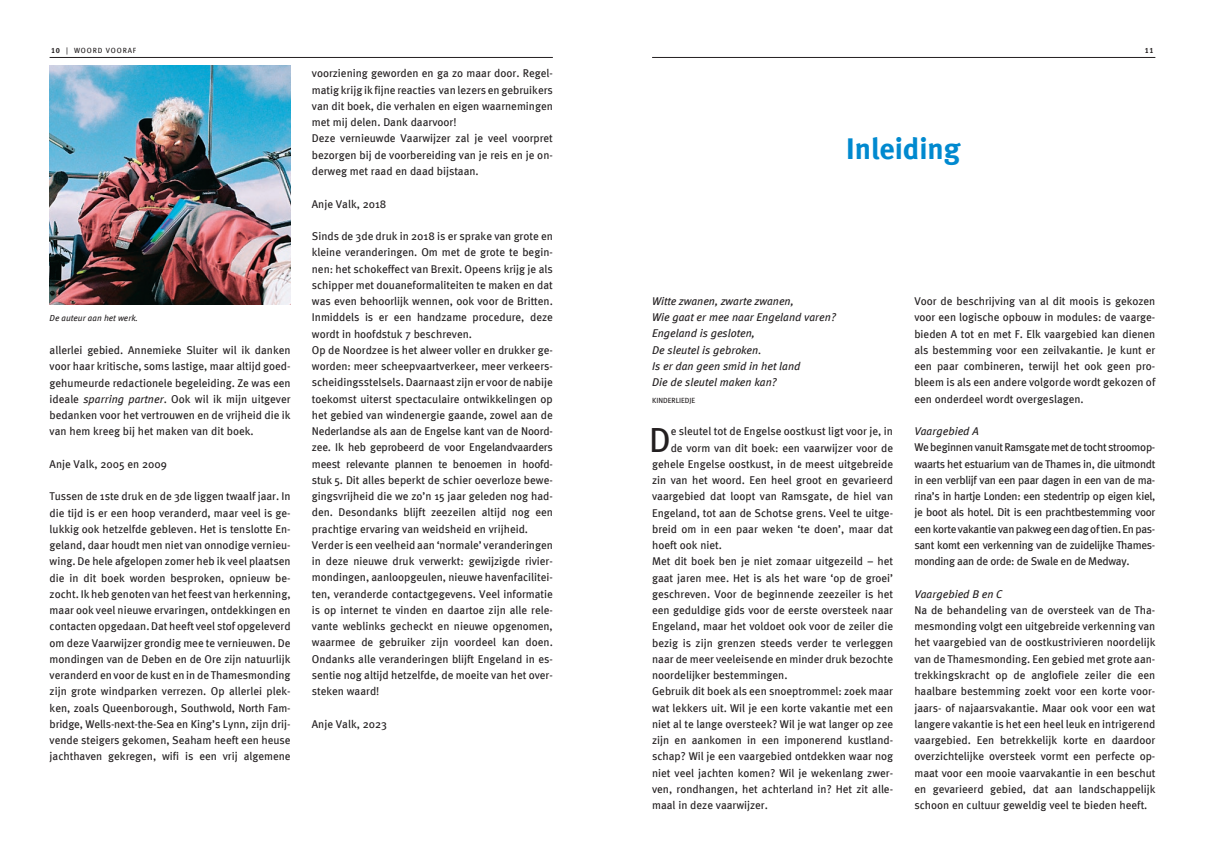
<style>
.page{position:relative;width:1205px;height:851px;background:#fff}
.page>*{position:absolute;margin:0;border:0;box-sizing:border-box;transform-origin:0 0}
.t1{font:34.88px "Meta";color:#231f20}
.t2{font:30px "Meta Bold LF";color:#0089cf}
.t3{font:11.25px/16.2px "Meta";color:#231f20;text-align:justify}
.t4{font:italic 11.25px/16.2px "Meta";color:#231f20}
.t5{font:italic 8.75px "Meta";color:#231f20}
.t6{font:7.5px "Meta";letter-spacing:.115em;color:#231f20}
.t7{font:7.5px "Meta";color:#231f20}
.t8{font:7.5px "Meta Bold LF";color:#231f20}
.s1{font-family:"Meta Bold LF"}
.s2{font-style:italic}
</style>
<div class="page">
<hr style="left:50px;top:57px;width:503px;height:1px;background:#231f20">
<hr style="left:652px;top:57px;width:503px;height:1px;background:#231f20">
<img style="left:50px;top:65px;width:241px;height:240px">
<p class="t6" style="left:51px;top:46px;width:87px"><span class="s1">10</span> | WOORD VOORAF</p>
<p class="t8" style="left:1144px;top:46px;width:11px">11</p>
<p class="t5" style="left:50px;top:313px;width:90px">De auteur aan het werk.</p>
<p class="t3" style="left:50px;top:342px;width:242px">allerlei gebied. Annemieke Sluiter wil ik danken voor haar kritische, soms lastige, maar altijd goed&shy;gehumeurde redactionele begeleiding. Ze was een ideale <span class="s2">sparring partner</span>. Ook wil ik mijn uitgever bedanken voor het vertrouwen en de vrijheid die ik van hem kreeg bij het maken van dit boek.</p>
<p class="t3" style="left:50px;top:455px;width:119px">Anje Valk, 2005 en 2009</p>
<p class="t3" style="left:50px;top:488px;width:242px">Tussen de 1ste druk en de 3de liggen twaalf jaar. In die tijd is er een hoop veranderd, maar veel is ge&shy;lukkig ook hetzelfde gebleven. Het is tenslotte En&shy;geland, daar houdt men niet van onnodige vernieu&shy;wing. De hele afgelopen zomer heb ik veel plaatsen die in dit boek worden besproken, opnieuw be&shy;zocht. Ik heb genoten van het feest van herkenning, maar ook veel nieuwe ervaringen, ontdekkingen en contacten opgedaan. Dat heeft veel stof opgeleverd om deze Vaarwijzer grondig mee te vernieuwen. De mondingen van de Deben en de Ore zijn natuurlijk veranderd en voor de kust en in de Thamesmonding zijn grote windparken verrezen. Op allerlei plek&shy;ken, zoals Queenborough, Southwold, North Fam&shy;bridge, Wells-next-the-Sea en King’s Lynn, zijn drij&shy;vende steigers gekomen, Seaham heeft een heuse jachthaven gekregen, wifi is een vrij algemene</p>
<p class="t3" style="left:312px;top:65px;width:242px;text-align:left">voorziening geworden en ga zo maar door. Regel&shy;matig krijg ik fijne reacties van lezers en gebruikers van dit boek, die verhalen en eigen waarnemingen met mij delen. Dank daarvoor!<br>Deze vernieuwde Vaarwijzer zal je veel voorpret bezorgen bij de voorbereiding van je reis en je on&shy;derweg met raad en daad bijstaan.</p>
<p class="t3" style="left:312px;top:195px;width:76px">Anje Valk, 2018</p>
<p class="t3" style="left:312px;top:228px;width:242px;text-align:left">Sinds de 3de druk in 2018 is er sprake van grote en kleine veranderingen. Om met de grote te begin&shy;nen: het schokeffect van Brexit. Opeens krijg je als schipper met douaneformaliteiten te maken en dat was even behoorlijk wennen, ook voor de Britten.<br>Inmiddels is er een handzame procedure, deze wordt in hoofdstuk 7 beschreven.<br>Op de Noordzee is het alweer voller en drukker ge&shy;worden: meer scheepvaartverkeer, meer verkeers&shy;scheidingsstelsels. Daarnaast zijn er voor de nabije toekomst uiterst spectaculaire ontwikkelingen op het gebied van windenergie gaande, zowel aan de Nederlandse als aan de Engelse kant van de Noord&shy;zee. Ik heb geprobeerd de voor Engelandvaarders meest relevante plannen te benoemen in hoofd&shy;stuk 5. Dit alles beperkt de schier oeverloze bewe&shy;gingsvrijheid die we zo’n 15 jaar geleden nog had&shy;den. Desondanks blijft zeezeilen altijd nog een prachtige ervaring van weidsheid en vrijheid.<br>Verder is een veelheid aan ‘normale’ veranderingen in deze nieuwe druk verwerkt: gewijzigde rivier&shy;mondingen, aanloopgeulen, nieuwe havenfacilitei&shy;ten, veranderde contactgegevens. Veel informatie is op internet te vinden en daartoe zijn alle rele&shy;vante weblinks gecheckt en nieuwe opgenomen, waarmee de gebruiker zijn voordeel kan doen.<br>Ondanks alle veranderingen blijft Engeland in es&shy;sentie nog altijd hetzelfde, de moeite van het over&shy;steken waard!</p>
<p class="t3" style="left:312px;top:715px;width:77px">Anje Valk, 2023</p>
<h2 class="t2" style="left:846px;top:130px;width:116px">Inleiding</h2>
<p class="t4" style="left:652px;top:293px;width:185px">Witte zwanen, zwarte zwanen,<br>Wie gaat er mee naar Engeland varen?<br>Engeland is gesloten,<br>De sleutel is gebroken.<br>Is er dan geen smid in het land<br>Die de sleutel maken kan?</p>
<p class="t7" style="left:652px;top:395px;width:45px">KINDERLIEDJE</p>
<h1 class="t1" style="left:649px;top:419px;width:23px">D</h1>
<p class="t3" style="left:671px;top:423px;width:224px">e sleutel tot de Engelse oostkust ligt voor je, in</p>
<p class="t3" style="left:671px;top:439px;width:224px">de vorm van dit boek: een vaarwijzer voor de</p>
<p class="t3" style="left:652px;top:455px;width:242px">gehele Engelse oostkust, in de meest uitgebreide</p>
<p class="t3" style="left:652px;top:472px;width:242px">zin van het woord. Een heel groot en gevarieerd</p>
<p class="t3" style="left:652px;top:488px;width:242px">vaargebied dat loopt van Ramsgate, de hiel van</p>
<p class="t3" style="left:652px;top:504px;width:242px">Engeland, tot aan de Schotse grens. Veel te uitge-</p>
<p class="t3" style="left:652px;top:520px;width:242px">breid om in een paar weken ‘te doen’, maar dat</p>
<p class="t3" style="left:652px;top:537px;width:71px">hoeft ook niet.</p>
<p class="t3" style="left:652px;top:553px;width:242px">Met dit boek ben je niet zomaar uitgezeild – het</p>
<p class="t3" style="left:652px;top:569px;width:242px">gaat jaren mee. Het is als het ware ‘op de groei’</p>
<p class="t3" style="left:652px;top:585px;width:242px">geschreven. Voor de beginnende zeezeiler is het</p>
<p class="t3" style="left:652px;top:602px;width:242px">een geduldige gids voor de eerste oversteek naar</p>
<p class="t3" style="left:652px;top:618px;width:242px">Engeland, maar het voldoet ook voor de zeiler die</p>
<p class="t3" style="left:652px;top:634px;width:242px">bezig is zijn grenzen steeds verder te verleggen</p>
<p class="t3" style="left:652px;top:650px;width:242px">naar de meer veeleisende en minder druk bezochte</p>
<p class="t3" style="left:652px;top:666px;width:137px">noordelijker bestemmingen.</p>
<p class="t3" style="left:652px;top:683px;width:242px">Gebruik dit boek als een snoeptrommel: zoek maar</p>
<p class="t3" style="left:652px;top:699px;width:242px">wat lekkers uit. Wil je een korte vakantie met een</p>
<p class="t3" style="left:652px;top:715px;width:242px">niet al te lange oversteek? Wil je wat langer op zee</p>
<p class="t3" style="left:652px;top:731px;width:242px">zijn en aankomen in een imponerend kustland-</p>
<p class="t3" style="left:652px;top:748px;width:242px">schap? Wil je een vaargebied ontdekken waar nog</p>
<p class="t3" style="left:652px;top:764px;width:242px">niet veel jachten komen? Wil je wekenlang zwer-</p>
<p class="t3" style="left:652px;top:780px;width:242px">ven, rondhangen, het achterland in? Het zit alle-</p>
<p class="t3" style="left:652px;top:796px;width:117px">maal in deze vaarwijzer.</p>
<p class="t3" style="left:914px;top:293px;width:242px">Voor de beschrijving van al dit moois is gekozen voor een logische opbouw in modules: de vaarge&shy;bieden A tot en met F. Elk vaargebied kan dienen als bestemming voor een zeilvakantie. Je kunt er een paar combineren, terwijl het ook geen pro&shy;bleem is als een andere volgorde wordt gekozen of een onderdeel wordt overgeslagen.</p>
<p class="t4" style="left:914px;top:423px;width:66px">Vaargebied A</p>
<p class="t3" style="left:914px;top:439px;width:242px">We beginnen vanuit Ramsgate met de tocht stroomop&shy;waarts het estuarium van de Thames in, die uitmondt in een verblijf van een paar dagen in een van de ma&shy;rina’s in hartje Londen: een stedentrip op eigen kiel, je boot als hotel. Dit is een prachtbestemming voor een korte vakantie van pakweg een dag of tien. En pas&shy;sant komt een verkenning van de zuidelijke Thames&shy;monding aan de orde: de Swale en de Medway.</p>
<p class="t4" style="left:914px;top:585px;width:89px">Vaargebied B en C</p>
<p class="t3" style="left:914px;top:601px;width:242px">Na de behandeling van de oversteek van de Tha&shy;mesmonding volgt een uitgebreide verkenning van het vaargebied van de oostkustrivieren noordelijk van de Thamesmonding. Een gebied met grote aan&shy;trekkingskracht op de anglofiele zeiler die een haalbare bestemming zoekt voor een korte voor&shy;jaars- of najaarsvakantie. Maar ook voor een wat langere vakantie is het een heel leuk en intrigerend vaargebied. Een betrekkelijk korte en daardoor overzichtelijke oversteek vormt een perfecte op&shy;maat voor een mooie vaarvakantie in een beschut en gevarieerd gebied, dat aan landschappelijk schoon en cultuur geweldig veel te bieden heeft.</p>
</div>
